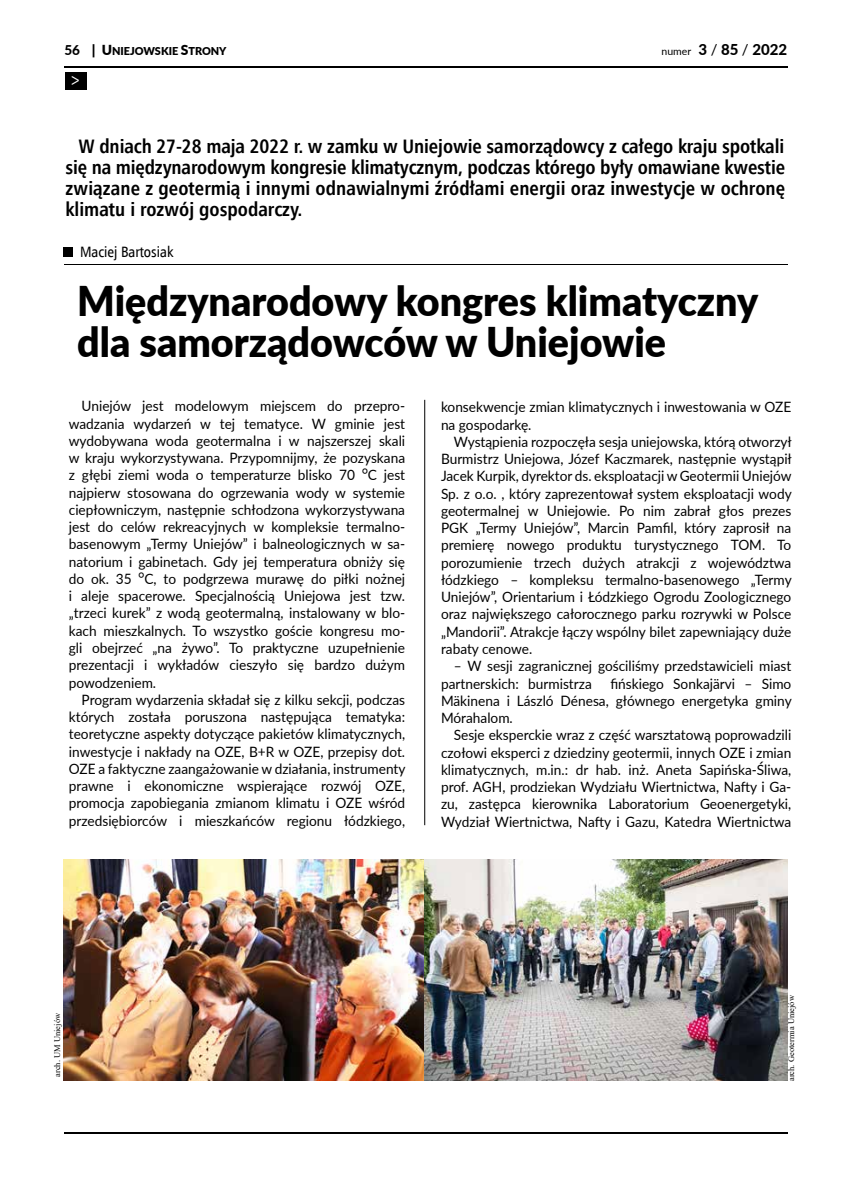
<style>
.page{position:relative;width:851px;height:1191px;background:#fff}
.page>*{position:absolute;margin:0;border:0;box-sizing:border-box;transform-origin:0 0}
.t1{font:900 40.95px/41px "Lato";color:#000;scale:.96 1}
.t2{font:700 19.5px/21px "Humnst 777 Cn EU";color:#000;text-align:justify}
.t3{font:700 18px "Minion Pro";color:#fff;scale:.86 1}
.t4{font:15px "Humnst 777 Cn EU";color:#000}
.t5{font:800 15px "Lato";color:#000}
.t6{font:14.25px/17.2px "Lato";color:#000;text-align:justify;scale:.96 1}
.t7{font:900 10.8px "Lato";color:#000}
.t8{font:8.55px "Times New Roman";color:#000}
.s1{font-weight:800;font-size:13.5px}
.s2{font-size:13.8px}
.s3{font-weight:400;font-size:10.5px}
.s4{font-weight:400}
</style>
<div class="page">
<hr style="left:64px;top:66px;width:723px;height:2px;background:#000">
<hr style="left:64px;top:1132px;width:723px;height:1px;background:#000">
<img style="left:64px;top:860px;width:360px;height:220px">
<img style="left:424px;top:860px;width:363px;height:220px">
<hr style="left:64px;top:264px;width:723px;height:1px;background:#000">
<div style="left:64px;top:247px;width:9px;height:10px;background:#000"></div>
<hr style="left:424px;top:400px;width:1px;height:425px;background:#000">
<div style="left:65px;top:72px;width:21px;height:18px;background:#000"></div>
<p class="t7" style="left:64px;top:43px;width:164px"><span class="s1">56</span> <span class="s2">| U</span>NIEJOWSKIE <span class="s2">S</span>TRONY</p>
<p class="t5" style="left:661px;top:39px;width:127px"><span class="s3">numer</span> 3 <span class="s4">/</span> 85 <span class="s4">/</span> 2022</p>
<p class="t3" style="left:71px;top:67px;width:11px">&gt;</p>
<p class="t2" style="left:66px;top:135px;width:721px;text-indent:13px">W dniach 27-28 maja 2022 r. w zamku w Uniejowie samorządowcy z całego kraju spotkali się na międzynarodowym kongresie klimatycznym, podczas którego były omawiane kwestie związane z geotermią i innymi odnawialnymi źródłami energii oraz inwestycje w ochronę klimatu i rozwój gospodarczy.</p>
<p class="t4" style="left:80px;top:242px;width:95px">Maciej Bartosiak</p>
<h1 class="t1" style="left:77px;top:279px;width:711px">Międzynarodowy kongres klimatyczny dla samorządowców w Uniejowie</h1>
<p class="t6" style="left:69px;top:397px;width:352px;text-indent:13px">Uniejów jest modelowym miejscem do przepro&shy;wadzania wydarzeń w tej tematyce. W gminie jest wydobywana woda geotermalna i w najszerszej skali w kraju wykorzystywana. Przypomnijmy, że pozyskana z głębi ziemi woda o temperaturze blisko 70 ᴼC jest najpierw stosowana do ogrzewania wody w systemie ciepłowniczym, następnie schłodzona wykorzystywana jest do celów rekreacyjnych w kompleksie termalno&shy;basenowym „Termy Uniejów” i balneologicznych w sa&shy;natorium i gabinetach. Gdy jej temperatura obniży się do ok. 35 ᴼC, to podgrzewa murawę do piłki nożnej i aleje spacerowe. Specjalnością Uniejowa jest tzw. „trzeci kurek” z wodą geotermalną, instalowany w blo&shy;kach mieszkalnych. To wszystko goście kongresu mo&shy;gli obejrzeć „na żywo”. To praktyczne uzupełnienie prezentacji i wykładów cieszyło się bardzo dużym powodzeniem.</p>
<p class="t6" style="left:69px;top:690px;width:352px;text-indent:13px">Program wydarzenia składał się z kilku sekcji, podczas których została poruszona następująca tematyka: teoretyczne aspekty dotyczące pakietów klimatycznych, inwestycje i nakłady na OZE, B+R w OZE, przepisy dot.<br>OZE a faktyczne zaangażowanie w działania, instrumenty prawne i ekonomiczne wspierające rozwój OZE, promocja zapobiegania zmianom klimatu i OZE wśród przedsiębiorców i mieszkańców regionu łódzkiego,</p>
<p class="t6" style="left:441px;top:398px;width:366px">konsekwencje zmian klimatycznych i inwestowania w OZE na gospodarkę.</p>
<p class="t6" style="left:441px;top:432px;width:367px;text-indent:13px">Wystąpienia rozpoczęła sesja uniejowska, którą otworzył Burmistrz Uniejowa, Józef Kaczmarek, następnie wystąpił Jacek Kurpik, dyrektor ds. eksploatacji w Geotermii Uniejów Sp. z o.o. , który zaprezentował system eksploatacji wody geotermalnej w Uniejowie. Po nim zabrał głos prezes PGK „Termy Uniejów”, Marcin Pamfil, który zaprosił na premierę nowego produktu turystycznego TOM. To porozumienie trzech dużych atrakcji z województwa łódzkiego – kompleksu termalno-basenowego „Termy Uniejów”, Orientarium i Łódzkiego Ogrodu Zoologicznego oraz największego całorocznego parku rozrywki w Polsce „Mandorii”. Atrakcje łączy wspólny bilet zapewniający duże rabaty cenowe.</p>
<p class="t6" style="left:441px;top:657px;width:366px;text-indent:13px">– W sesji zagranicznej gościliśmy przedstawicieli miast partnerskich: burmistrza</p>
<p class="t6" style="left:441px;top:674px;width:367px;text-indent:169px">fińskiego Sonkajärvi – Simo Mäkinena i László Dénesa, głównego energetyka gminy Mórahalom.</p>
<p class="t6" style="left:441px;top:726px;width:366px;text-indent:13px">Sesje eksperckie wraz z część warsztatową poprowadzili czołowi eksperci z dziedziny geotermii, innych OZE i zmian klimatycznych, m.in.: dr hab. inż. Aneta Sapińska-Śliwa, prof. AGH, prodziekan Wydziału Wiertnictwa, Nafty i Ga&shy;zu, zastępca kierownika Laboratorium Geoenergetyki, Wydział Wiertnictwa, Nafty i Gazu, Katedra Wiertnictwa</p>
<p class="t8" style="left:51px;top:1077px;width:65px;rotate:-90deg">arch. UM Uniejów</p>
<p class="t8" style="left:785px;top:1081px;width:87px;rotate:-90deg">arch. Geotermia Uniejów</p>
</div>
